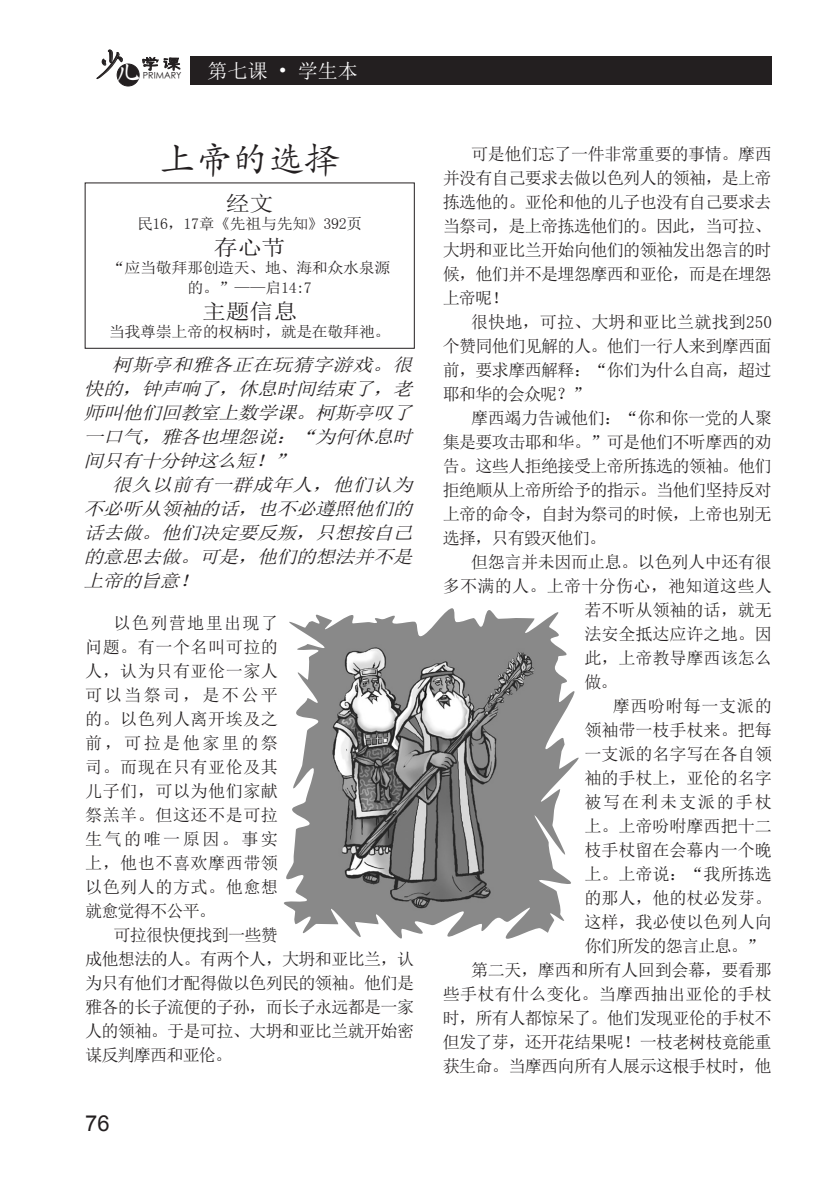
<style>
.page{position:relative;width:840px;height:1191px;background:#fff}
.page>*{position:absolute;margin:0;border:0;box-sizing:border-box;transform-origin:0 0}
.后大标题居中{font:36px "Adobe Kaiti Std";color:#231f20}
.t1{font:22px "Arial";color:#231f20}
.n小標{font:21.6px "Sim Sun";letter-spacing:-.01em;color:#231f20;scale:1.11 1}
.n主題標{font:20px "Sim Sun";color:#fff}
.n探討{font:italic 18px/24px "Sim Sun";color:#231f20;text-align:justify;scale:1.11 1}
.t2{font:18px "FZGLJW GB1 0";color:#231f20}
.n內文{font:17.2px/24px "Sim Sun";letter-spacing:-.04em;color:#231f20;text-align:justify}
.n內文-2{font:17.2px "Sim Sun";letter-spacing:-.005em;color:#231f20}
.n內文-3{font:17.2px "Sim Sun";letter-spacing:.015em;color:#231f20}
.n左邊經文{font:15.2px/20px "Sim Sun";letter-spacing:-.025em;color:#231f20;text-align:center;scale:1.05 1}
.t3{font:9px "ST Xihei";color:#231f20}
.s1{font-family:"FZSXSLKJW GB1 0";font-size:30.6px}
.s2{font-family:"FZSXSLKJW GB1 0";font-size:25.2px;color:#fff}
</style>
<div class="page">
<svg style="left:96px;top:49px;width:85px;height:38px"></svg>
<div style="left:117px;top:64px;width:22px;height:22px;background:#231f20;border-radius:50%"></div>
<div style="left:117px;top:64px;width:22px;height:22px;border:1px solid #231f20;border-radius:50%"></div>
<div style="left:190px;top:57px;width:581px;height:28px;background:#231f20"></div>
<div style="left:85px;top:182px;width:329px;height:167px;border:1px solid #231f20"></div>
<img style="left:284px;top:608px;width:295px;height:331px">
<p class="t2" style="left:95px;top:55px;width:87px"><span class="s1">少</span><span class="s2">儿</span>学 课</p>
<p class="t3" style="left:143px;top:72px;width:40px">PRIMARY</p>
<p class="n主題標" style="left:207px;top:61px;width:152px">第七课 • 学生本</p>
<p class="后大标题居中" style="left:159px;top:138px;width:181px">上帝的选择</p>
<p class="n小標" style="left:226px;top:193px;width:45px">经文</p>
<p class="n左邊經文" style="left:137px;top:214px;width:216px">民16，17章《先祖与先知》392页</p>
<p class="n小標" style="left:214px;top:237px;width:66px">存心节</p>
<p class="n左邊經文" style="left:109px;top:258px;width:269px">“应当敬拜那创造天、地、海和众水泉源的。”——启14:7</p>
<p class="n小標" style="left:202px;top:301px;width:87px">主题信息</p>
<p class="n左邊經文" style="left:109px;top:322px;width:269px">当我尊崇上帝的权柄时，就是在敬拜祂。</p>
<p class="n探討" style="left:83px;top:352px;width:302px;text-indent:28px">柯斯亭和雅各正在玩猜字游戏。很快的，钟声响了，休息时间结束了，老师叫他们回教室上数学课。柯斯亭叹了一口气，雅各也埋怨说：“为何休息时间只有十分钟这么短！”</p>
<p class="n探討" style="left:83px;top:472px;width:302px;text-indent:28px">很久以前有一群成年人，他们认为不必听从领袖的话，也不必遵照他们的话去做。他们决定要反叛，只想按自己的意思去做。可是，他们的想法并不是上帝的旨意！</p>
<p class="n內文" style="left:85px;top:610px;width:194px;text-indent:28px">以色列营地里出现了问题。有一个名叫可拉的人，认为只有亚伦一家人可以当祭司，是不公平的。以色列人离开埃及之前，可拉是他家里的祭司。而现在只有亚伦及其儿子们，可以为他们家献祭羔羊。但这还不是可拉生气的唯一原因。事实上，他也不喜欢摩西带领以色列人的方式。他愈想就愈觉得不公平。</p>
<p class="n內文" style="left:85px;top:922px;width:330px;text-align:left;text-indent:28px">可拉很快便找到一些赞<br>成他想法的人。有两个人，大坍和亚比兰，认为只有他们才配得做以色列民的领袖。他们是雅各的长子流便的子孙，而长子永远都是一家人的领袖。于是可拉、大坍和亚比兰就开始密谋反判摩西和亚伦。</p>
<p class="t1" style="left:85px;top:1109px;width:26px">76</p>
<p class="n內文" style="left:442px;top:142px;width:330px;text-indent:28px">可是他们忘了一件非常重要的事情。摩西并没有自己要求去做以色列人的领袖，是上帝拣选他的。亚伦和他的儿子也没有自己要求去当祭司，是上帝拣选他们的。因此，当可拉、大坍和亚比兰开始向他们的领袖发出怨言的时候，他们并不是埋怨摩西和亚伦，而是在埋怨上帝呢！</p>
<p class="n內文" style="left:442px;top:310px;width:330px;text-indent:28px">很快地，可拉、大坍和亚比兰就找到250个赞同他们见解的人。他们一行人来到摩西面前，要求摩西解释：“你们为什么自高，超过耶和华的会众呢？”</p>
<p class="n內文" style="left:442px;top:406px;width:330px;text-indent:28px">摩西竭力告诫他们：“你和你一党的人聚集是要攻击耶和华。”可是他们不听摩西的劝告。这些人拒绝接受上帝所拣选的领袖。他们拒绝顺从上帝所给予的指示。当他们坚持反对上帝的命令，自封为祭司的时候，上帝也别无选择，只有毀灭他们。</p>
<p class="n內文" style="left:471px;top:550px;width:302px">但怨言并未因而止息。以色列人中还有很</p>
<p class="n內文-3" style="left:442px;top:577px;width:330px">多不满的人。上帝十分伤心，祂知道这些人</p>
<p class="n內文-2" style="left:584px;top:601px;width:189px">若不听从领袖的话，就无</p>
<p class="n內文-2" style="left:584px;top:625px;width:189px">法安全抵达应许之地。因</p>
<p class="n內文-2" style="left:584px;top:649px;width:189px">此，上帝教导摩西该怎么</p>
<p class="n內文" style="left:584px;top:670px;width:35px">做。</p>
<p class="n內文" style="left:584px;top:694px;width:189px;text-indent:28px">摩西吩咐每一支派的领袖带一枝手杖来。把每一支派的名字写在各自领袖的手杖上，亚伦的名字被写在利未支派的手杖上。上帝吩咐摩西把十二枝手杖留在会幕内一个晚上。上帝说：“我所拣选的那人，他的杖必发芽。这样，我必使以色列人向你们所发的怨言止息。”</p>
<p class="n內文" style="left:442px;top:958px;width:330px;text-indent:28px">第二天，摩西和所有人回到会幕，要看那些手杖有什么变化。当摩西抽出亚伦的手杖时，所有人都惊呆了。他们发现亚伦的手杖不但发了芽，还开花结果呢！一枝老树枝竟能重获生命。当摩西向所有人展示这根手杖时，他</p>
</div>
